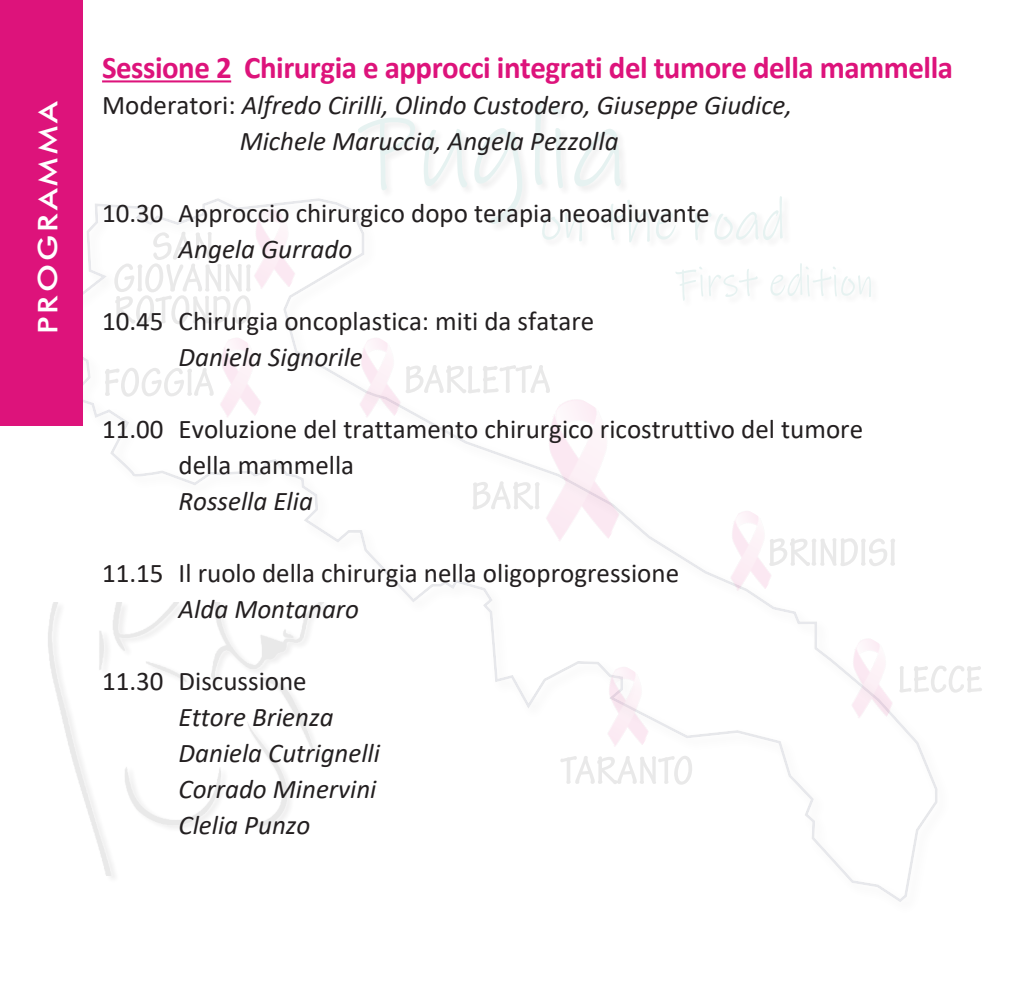
<style>
.page{position:relative;width:1021px;height:989px;background:#fff}
.page>*{position:absolute;margin:0;border:0;box-sizing:border-box;transform-origin:0 0}
.Normale{font:700 31.5px "Calibri";letter-spacing:-.015em;color:#dd137b}
.Normale-2{font:27px "Calibri";color:#231f20}
.Normale-3{font:italic 27px "Calibri";color:#231f20}
.Normale-4{font:500 27px "Futura BT";letter-spacing:.1em;color:#fff;scale:1.2 1}
.s1{font-style:normal}
</style>
<div class="page">
<svg style="left:358px;top:102px;width:266px;height:92px"></svg>
<svg style="left:795px;top:538px;width:100px;height:28px"></svg>
<svg style="left:917px;top:666px;width:65px;height:26px"></svg>
<svg style="left:560px;top:756px;width:132px;height:28px"></svg>
<svg style="left:425px;top:365px;width:125px;height:28px"></svg>
<svg style="left:105px;top:368px;width:87px;height:29px"></svg>
<svg style="left:114px;top:232px;width:137px;height:92px"></svg>
<svg style="left:473px;top:482px;width:26px;height:27px"></svg>
<img style="left:499px;top:391px;width:164px;height:156px">
<img style="left:704px;top:511px;width:91px;height:91px">
<img style="left:825px;top:639px;width:92px;height:91px">
<img style="left:581px;top:662px;width:92px;height:96px">
<img style="left:333px;top:338px;width:92px;height:83px">
<img style="left:194px;top:338px;width:67px;height:79px">
<img style="left:228px;top:205px;width:91px;height:96px">
<hr style="left:102px;top:80px;width:129px;height:2px;background:#dd137b">
<div style="left:0;top:0;width:83px;height:425px;background:#dd137b"></div>
<p class="Normale-4" style="left:32px;top:334px;width:196px;rotate:-90deg">PROGRAMMA</p>
<p class="Normale" style="left:102px;top:45px;width:852px">Sessione 2 Chirurgia e approcci integrati del tumore della mammella</p>
<p class="Normale-3" style="left:102px;top:86px;width:691px"><span class="s1">Moderatori:</span> Alfredo Cirilli, Olindo Custodero, Giuseppe Giudice,</p>
<p class="Normale-3" style="left:240px;top:122px;width:380px">Michele Maruccia, Angela Pezzolla</p>
<p class="Normale-2" style="left:102px;top:194px;width:609px">10.30 Approccio chirurgico dopo terapia neoadiuvante</p>
<p class="Normale-3" style="left:179px;top:230px;width:175px">Angela Gurrado</p>
<p class="Normale-2" style="left:102px;top:302px;width:493px">10.45 Chirurgia oncoplastica: miti da sfatare</p>
<p class="Normale-3" style="left:179px;top:338px;width:186px">Daniela Signorile</p>
<p class="Normale-2" style="left:102px;top:410px;width:762px">11.00 Evoluzione del trattamento chirurgico ricostruttivo del tumore</p>
<p class="Normale-2" style="left:179px;top:446px;width:177px">della mammella</p>
<p class="Normale-3" style="left:179px;top:482px;width:136px">Rossella Elia</p>
<p class="Normale-2" style="left:102px;top:554px;width:578px">11.15 Il ruolo della chirurgia nella oligoprogressione</p>
<p class="Normale-3" style="left:179px;top:590px;width:182px">Alda Montanaro</p>
<p class="Normale-2" style="left:102px;top:662px;width:206px">11.30 Discussione</p>
<p class="Normale-3" style="left:179px;top:698px;width:156px">Ettore Brienza</p>
<p class="Normale-3" style="left:179px;top:734px;width:203px">Daniela Cutrignelli</p>
<p class="Normale-3" style="left:179px;top:770px;width:199px">Corrado Minervini</p>
<p class="Normale-3" style="left:179px;top:806px;width:133px">Clelia Punzo</p>
</div>
